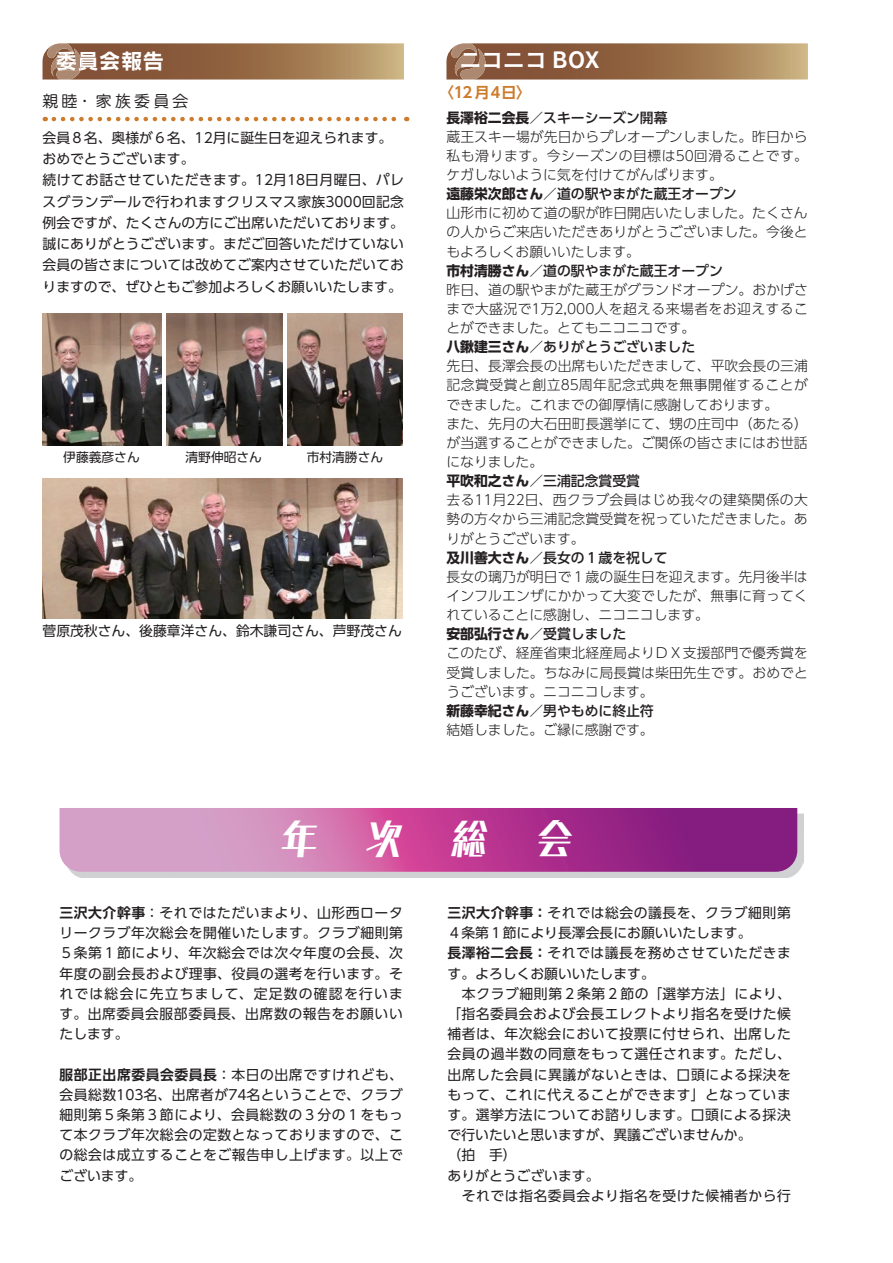
<style>
.page{position:relative;width:893px;height:1263px;background:#fff}
.page>*{position:absolute;margin:0;border:0;box-sizing:border-box;transform-origin:0 0}
.t1{font:42.45px "Comet Std B";color:#fff}
.t2{font:21.3px "Rodin Pro B";letter-spacing:.025em;color:#fff}
.t3{font:15.9px "Jun 201 Pro";letter-spacing:.2em;color:#231f20}
.t4{font:700 14.85px "UD Shin Go Pro De";color:#cd7b2c}
.t5{font:300 13.8px/19.2px "UD Shin Go Pro";letter-spacing:.005em;color:#231f20}
.t6{font:13.8px/20.2px "UD Shin Go Pro";letter-spacing:.035em;color:#231f20;text-align:justify}
.t7{font:13.8px/21.3px "UD Shin Go Pro";letter-spacing:.005em;color:#231f20}
.t8{font:13.8px "UD Shin Go Pro";color:#231f20}
.t9{font:12.75px "UD Shin Go Pro";color:#231f20}
.s1{font-weight:700}
.s2{font-weight:500}
.s3{font-family:"UD Shin Go Pro De";font-weight:700}
</style>
<div class="page">
<svg style="left:446px;top:43px;width:362px;height:37px;background:#9d7452"></svg>
<svg style="left:43px;top:43px;width:361px;height:37px;background:#9d7452"></svg>
<svg style="left:54px;top:117px;width:353px;height:4px"></svg>
<img style="left:43px;top:314px;width:119px;height:131px">
<img style="left:287px;top:314px;width:116px;height:131px">
<img style="left:167px;top:314px;width:116px;height:131px">
<img style="left:43px;top:478px;width:360px;height:141px">
<div style="left:71px;top:814px;width:732px;height:64px;background:#d0d1d3"></div>
<svg style="left:60px;top:808px;width:737px;height:64px;background:#b959a1"></svg>
<h2 class="t2" style="left:56px;top:47px;width:110px">委員会報告</h2>
<h2 class="t2" style="left:460px;top:46px;width:141px">ニコニコ BOX</h2>
<p class="t3" style="left:43px;top:88px;width:147px">親睦・家族委員会</p>
<p class="t7" style="left:43px;top:127px;width:363px">会員８名、奥様が６名、12月に誕生日を迎えられます。おめでとうございます。<br>続けてお話させていただきます。12月18日月曜日、パレスグランデールで行われますクリスマス家族3000回記念例会ですが、たくさんの方にご出席いただいております。誠にありがとうございます。まだご回答いただけていない会員の皆さまについては改めてご案内させていただいておりますので、ぜひともご参加よろしくお願いいたします。</p>
<p class="t9" style="left:63px;top:447px;width:78px">伊藤義彦さん</p>
<p class="t9" style="left:185px;top:447px;width:78px">清野伸昭さん</p>
<p class="t9" style="left:307px;top:447px;width:78px">市村清勝さん</p>
<p class="t8" style="left:43px;top:620px;width:361px">菅原茂秋さん、後藤章洋さん、鈴木謙司さん、芦野茂さん</p>
<p class="t4" style="left:439px;top:81px;width:93px">〈12 月４日〉</p>
<p class="t5" style="left:446px;top:107px;width:363px"><span class="s1">長澤裕二会長</span>／<span class="s2">スキーシーズン開幕<br></span>蔵王スキー場が先日からプレオープンしました。昨日から私も滑ります。今シーズンの目標は50回滑ることです。ケガしないように気を付けてがんばります。<br><span class="s1">遠藤栄次郎さん</span><span class="s2">／道の駅やまがた蔵王オープン<br></span>山形市に初めて道の駅が昨日開店いたしました。たくさんの人からご来店いただきありがとうございました。今後ともよろしくお願いいたします。<br><span class="s1">市村清勝さん</span><span class="s2">／道の駅やまがた蔵王オープン<br></span>昨日、道の駅やまがた蔵王がグランドオープン。おかげさまで大盛況で1万2,000人を超える来場者をお迎えすることができました。とてもニコニコです。<br><span class="s1">八鍬建三さん</span><span class="s2">／ありがとうございました<br></span>先日、長澤会長の出席もいただきまして、平吹会長の三浦記念賞受賞と創立85周年記念式典を無事開催することができました。これまでの御厚情に感謝しております。<br>また、先月の大石田町長選挙にて、甥の庄司中（あたる）が当選することができました。ご関係の皆さまにはお世話になりました。<br><span class="s1">平吹和之さん</span><span class="s2">／三浦記念賞受賞<br></span>去る11月22日、西クラブ会員はじめ我々の建築関係の大勢の方々から三浦記念賞受賞を祝っていただきました。ありがとうございます。<br><span class="s1">及川善大さん</span><span class="s2">／長女の１歳を祝して<br></span>長女の璃乃が明日で１歳の誕生日を迎えます。先月後半はインフルエンザにかかって大変でしたが、無事に育ってくれていることに感謝し、ニコニコします。<br><span class="s1">安部弘行さん</span><span class="s2">／受賞しました<br></span>このたび、経産省東北経産局よりＤＸ支援部門で優秀賞を受賞しました。ちなみに局長賞は柴田先生です。おめでとうございます。ニコニコします。<br><span class="s1">新藤幸紀さん</span><span class="s2">／男やもめに終止符<br></span>結婚しました。ご縁に感謝です。</p>
<h1 class="t1" style="left:279px;top:805px;width:299px">年　次　総　会</h1>
<p class="t6" style="left:60px;top:902px;width:345px"><span class="s3">三沢大介幹事</span>：それではただいまより、山形西ロータリークラブ年次総会を開催いたします。クラブ細則第５条第１節により、年次総会では次々年度の会長、次年度の副会長および理事、役員の選考を行います。それでは総会に先立ちまして、定足数の確認を行います。出席委員会服部委員長、出席数の報告をお願いいたします。</p>
<p class="t6" style="left:60px;top:1064px;width:345px"><span class="s3">服部正出席委員会委員長</span>：本日の出席ですけれども、会員総数103名、出席者が74名ということで、クラブ細則第５条第３節により、会員総数の３分の１をもって本クラブ年次総会の定数となっておりますので、この総会は成立することをご報告申し上げます。以上でございます。</p>
<p class="t6" style="left:448px;top:902px;width:345px;text-align:left"><span class="s3">三沢大介幹事：</span>それでは総会の議長を、クラブ細則第<br>４条第１節により長澤会長にお願いいたします。<br><span class="s3">長澤裕二会長：</span>それでは議長を務めさせていただきます。よろしくお願いいたします。<br>　本クラブ細則第２条第２節の「選挙方法」により、「指名委員会および会長エレクトより指名を受けた候補者は、年次総会において投票に付せられ、出席した会員の過半数の同意をもって選任されます。ただし、出席した会員に異議がないときは、口頭による採決をもって、これに代えることができます」となっています。選挙方法についてお諮りします。口頭による採決で行いたいと思いますが、異議ございませんか。<br>（拍　手）<br>ありがとうございます。<br>　それでは指名委員会より指名を受けた候補者から行</p>
</div>
